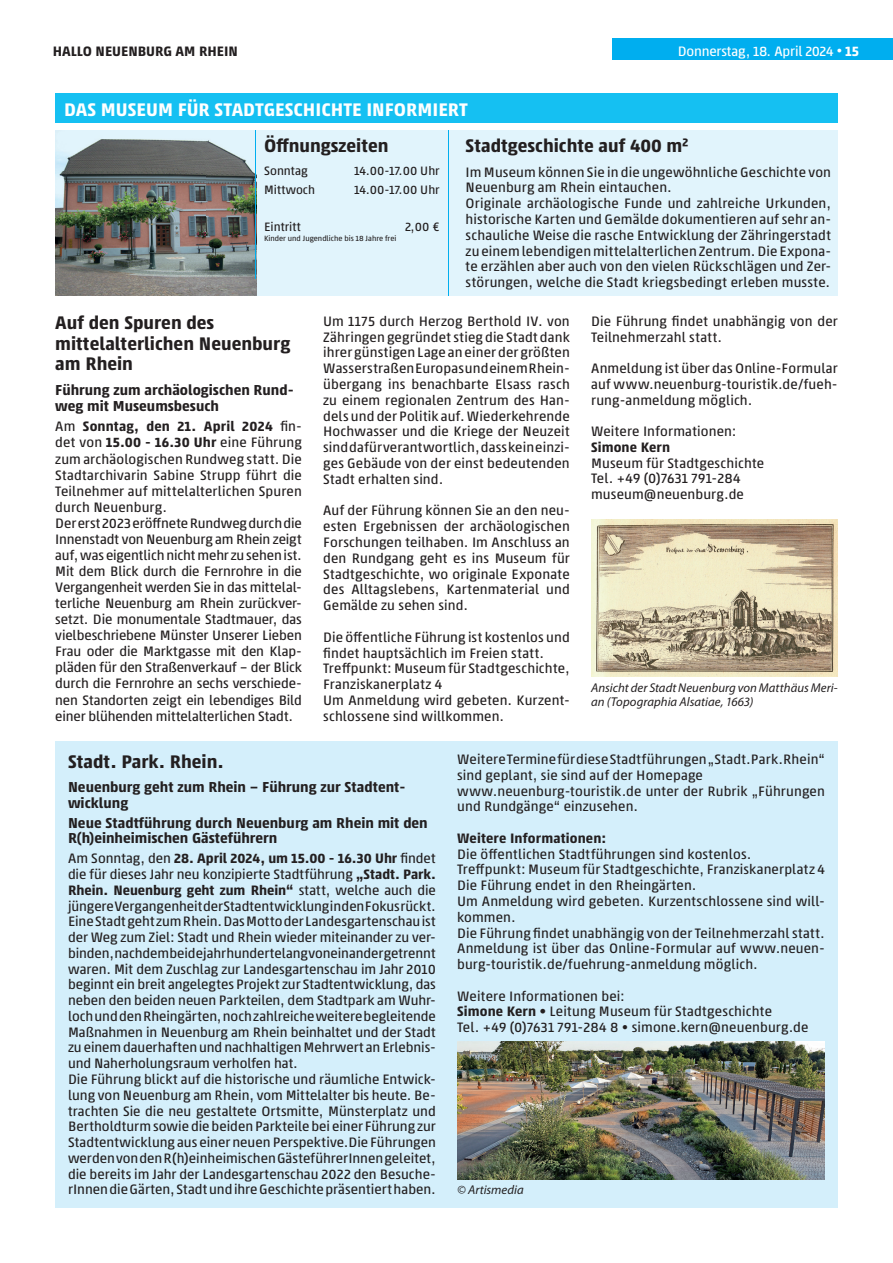
<style>
.page{position:relative;width:893px;height:1263px;background:#fff}
.page>*{position:absolute;margin:0;border:0;box-sizing:border-box;transform-origin:0 0}
.t1{font:700 18px/20.5px "Paradroid";color:#231f20}
.t2{font:700 18px "Paradroid";color:#fff}
.t3{font:700 14.25px/15.8px "Paradroid";color:#231f20}
.t4{font:13.5px/15.8px "Paradroid";letter-spacing:.005em;color:#231f20}
.t5{font:700 13.5px "Paradroid";letter-spacing:.005em;color:#231f20}
.t6{font:13.5px "Paradroid";letter-spacing:-.01em;color:#fff}
.t7{font:italic 12.75px/14.2px "Myriad Pro";letter-spacing:.005em;color:#231f20}
.t8{font:12px "Paradroid";color:#231f20}
.t9{font:7.5px "Paradroid";color:#231f20}
.s1{font-family:"Arial";font-size:15.15px}
.s2{font-weight:700;font-size:13.65px}
.s3{font-weight:700}
</style>
<div class="page">
<div style="left:612px;top:38px;width:281px;height:22px;background:#00aeef"></div>
<img style="left:591px;top:519px;width:247px;height:157px">
<div style="left:55px;top:130px;width:782px;height:165px;background:#e1f4fc"></div>
<div style="left:55px;top:94px;width:783px;height:29px;background:#15c0f2"></div>
<img style="left:55px;top:139px;width:201px;height:156px">
<hr style="left:255px;top:130px;width:1px;height:149px;background:#00aeef">
<hr style="left:448px;top:130px;width:1px;height:165px;background:#00aeef">
<div style="left:55px;top:741px;width:783px;height:467px;background:#d4effb"></div>
<img style="left:457px;top:1041px;width:368px;height:138px">
<p class="t5" style="left:53px;top:40px;width:187px">HALLO NEUENBURG AM RHEIN</p>
<p class="t6" style="left:678px;top:39px;width:183px">Donnerstag, 18. April 2024 <span class="s1">•</span> <span class="s2">15</span></p>
<h1 class="t2" style="left:64px;top:94px;width:405px">DAS MUSEUM FÜR STADTGESCHICHTE INFORMIERT</h1>
<h1 class="t1" style="left:264px;top:134px;width:126px">Öffnungszeiten</h1>
<p class="t8" style="left:264px;top:161px;width:45px">Sonntag</p>
<p class="t8" style="left:354px;top:161px;width:87px">14.00-17.00 Uhr</p>
<p class="t8" style="left:264px;top:179px;width:52px">Mittwoch</p>
<p class="t8" style="left:354px;top:179px;width:87px">14.00-17.00 Uhr</p>
<p class="t8" style="left:264px;top:216px;width:38px">Eintritt</p>
<p class="t8" style="left:405px;top:216px;width:36px">2,00 €</p>
<p class="t9" style="left:264px;top:232px;width:134px">Kinder und Jugendliche bis 18 Jahre frei</p>
<h1 class="t1" style="left:466px;top:134px;width:224px">Stadtgeschichte auf 400 m²</h1>
<p class="t4" style="left:466px;top:163px;width:367px">Im Museum können Sie in die ungewöhnliche Geschichte von Neuenburg am Rhein eintauchen.<br>Originale archäologische Funde und zahlreiche Urkunden, historische Karten und Gemälde dokumentieren auf sehr an&shy;schauliche Weise die rasche Entwicklung der Zähringerstadt zu einem lebendigen mittelalterlichen Zentrum. Die Expona&shy;te erzählen aber auch von den vielen Rückschlägen und Zer&shy;störungen, welche die Stadt kriegsbedingt erleben musste.</p>
<h1 class="t1" style="left:55px;top:311px;width:237px">Auf den Spuren des mittelalterlichen Neuenburg am Rhein</h1>
<p class="t3" style="left:55px;top:381px;width:240px">Führung zum archäologischen Rund&shy;weg mit Museumsbesuch</p>
<p class="t4" style="left:55px;top:417px;width:248px">Am <span class="s3">Sonntag, den 21. April 2024</span> fin&shy;det von <span class="s3">15.00 - 16.30 Uhr</span> eine Führung zum archäologischen Rundweg statt. Die Stadtarchivarin Sabine Strupp führt die Teilnehmer auf mittelalterlichen Spuren durch Neuenburg.<br>Der erst 2023 eröffnete Rundweg durch die Innenstadt von Neuenburg am Rhein zeigt auf, was eigentlich nicht mehr zu sehen ist.<br>Mit dem Blick durch die Fernrohre in die Vergangenheit werden Sie in das mittelal&shy;terliche Neuenburg am Rhein zurückver&shy;setzt. Die monumentale Stadtmauer, das vielbeschriebene Münster Unserer Lieben Frau oder die Marktgasse mit den Klap&shy;pläden für den Straßenverkauf – der Blick durch die Fernrohre an sechs verschiede&shy;nen Standorten zeigt ein lebendiges Bild einer blühenden mittelalterlichen Stadt.</p>
<p class="t4" style="left:323px;top:312px;width:248px;text-align:justify">Um 1175 durch Herzog Berthold IV. von Zähringen gegründet stieg die Stadt dank ihrer günstigen Lage an einer der größten Wasserstraßen Europas und einem Rhein&shy;übergang ins benachbarte Elsass rasch zu einem regionalen Zentrum des Han&shy;dels und der Politik auf. Wiederkehrende Hochwasser und die Kriege der Neuzeit sind dafür verantwortlich, dass kein einzi&shy;ges Gebäude von der einst bedeutenden Stadt erhalten sind.</p>
<p class="t4" style="left:323px;top:501px;width:248px;text-align:justify">Auf der Führung können Sie an den neu&shy;esten Ergebnissen der archäologischen Forschungen teilhaben. Im Anschluss an den Rundgang geht es ins Museum für Stadtgeschichte, wo originale Exponate des Alltagslebens, Kartenmaterial und Gemälde zu sehen sind.</p>
<p class="t4" style="left:323px;top:628px;width:248px">Die öffentliche Führung ist kostenlos und findet hauptsächlich im Freien statt.<br>Treffpunkt: Museum für Stadtgeschichte, Franziskanerplatz 4<br>Um Anmeldung wird gebeten. Kurzent&shy;schlossene sind willkommen.</p>
<p class="t4" style="left:591px;top:312px;width:248px">Die Führung findet unabhängig von der<br>Teilnehmerzahl statt.</p>
<p class="t4" style="left:591px;top:359px;width:248px;text-align:justify">Anmeldung ist über das Online-Formular auf www.neuenburg-touristik.de/fueh&shy;rung-anmeldung möglich.</p>
<p class="t4" style="left:591px;top:422px;width:147px">Weitere Informationen:</p>
<p class="t5" style="left:591px;top:435px;width:81px">Simone Kern</p>
<p class="t4" style="left:591px;top:454px;width:175px">Museum für Stadtgeschichte<br>Tel. +49 (0)7631 791-284 museum@neuenburg.de</p>
<p class="t7" style="left:591px;top:681px;width:248px">Ansicht der Stadt Neuenburg von Matthäus Meri&shy;an (Topographia Alsatiae, 1663)</p>
<h1 class="t1" style="left:68px;top:749px;width:157px">Stadt. Park. Rhein.</h1>
<p class="t3" style="left:68px;top:778px;width:339px">Neuenburg geht zum Rhein – Führung zur Stadtent&shy;wicklung</p>
<p class="t3" style="left:68px;top:813px;width:361px">Neue Stadtführung durch Neuenburg am Rhein mit den<br>R(h)einheimischen Gästeführern</p>
<p class="t4" style="left:68px;top:849px;width:369px">Am Sonntag, den <span class="s3">28. April 2024, um 15.00 - 16.30 Uhr</span> findet die für dieses Jahr neu konzipierte Stadtführung <span class="s3">„Stadt. Park.<br>Rhein. Neuenburg geht zum Rhein“</span> statt, welche auch die jüngere Vergangenheit der Stadtentwicklung in den Fokus rückt.<br>Eine Stadt geht zum Rhein. Das Motto der Landesgartenschau ist der Weg zum Ziel: Stadt und Rhein wieder miteinander zu ver&shy;binden, nachdem beide jahrhundertelang voneinander getrennt waren. Mit dem Zuschlag zur Landesgartenschau im Jahr 2010 beginnt ein breit angelegtes Projekt zur Stadtentwicklung, das neben den beiden neuen Parkteilen, dem Stadtpark am Wuhr&shy;loch und den Rheingärten, noch zahlreiche weitere begleitende Maßnahmen in Neuenburg am Rhein beinhaltet und der Stadt zu einem dauerhaften und nachhaltigen Mehrwert an Erlebnis&shy;und Naherholungsraum verholfen hat.<br>Die Führung blickt auf die historische und räumliche Entwick&shy;lung von Neuenburg am Rhein, vom Mittelalter bis heute. Be&shy;trachten Sie die neu gestaltete Ortsmitte, Münsterplatz und Bertholdturm sowie die beiden Parkteile bei einer Führung zur Stadtentwicklung aus einer neuen Perspektive.Die Führungen werden von den R(h)einheimischen GästeführerInnen geleitet, die bereits im Jahr der Landesgartenschau 2022 den Besuche&shy;rInnen die Gärten, Stadt und ihre Geschichte präsentiert haben.</p>
<p class="t4" style="left:457px;top:750px;width:369px">Weitere Termine für diese Stadtführungen „Stadt.Park.Rhein“ sind geplant, sie sind auf der Homepage www.neuenburg-touristik.de unter der Rubrik „Führungen und Rundgänge“ einzusehen.</p>
<p class="t5" style="left:457px;top:826px;width:151px">Weitere Informationen:</p>
<p class="t4" style="left:457px;top:845px;width:369px">Die öffentlichen Stadtführungen sind kostenlos.<br>Treffpunkt: Museum für Stadtgeschichte, Franziskanerplatz 4<br>Die Führung endet in den Rheingärten.<br>Um Anmeldung wird gebeten. Kurzentschlossene sind will&shy;kommen.<br>Die Führung findet unabhängig von der Teilnehmerzahl statt.<br>Anmeldung ist über das Online-Formular auf www.neuen&shy;burg-touristik.de/fuehrung-anmeldung möglich.</p>
<p class="t4" style="left:457px;top:986px;width:353px">Weitere Informationen bei:<br><span class="s3">Simone Kern •</span> Leitung Museum für Stadtgeschichte<br>Tel. +49 (0)7631 791-284 8 • simone.kern@neuenburg.de</p>
<p class="t7" style="left:457px;top:1183px;width:68px">© Artismedia</p>
</div>
